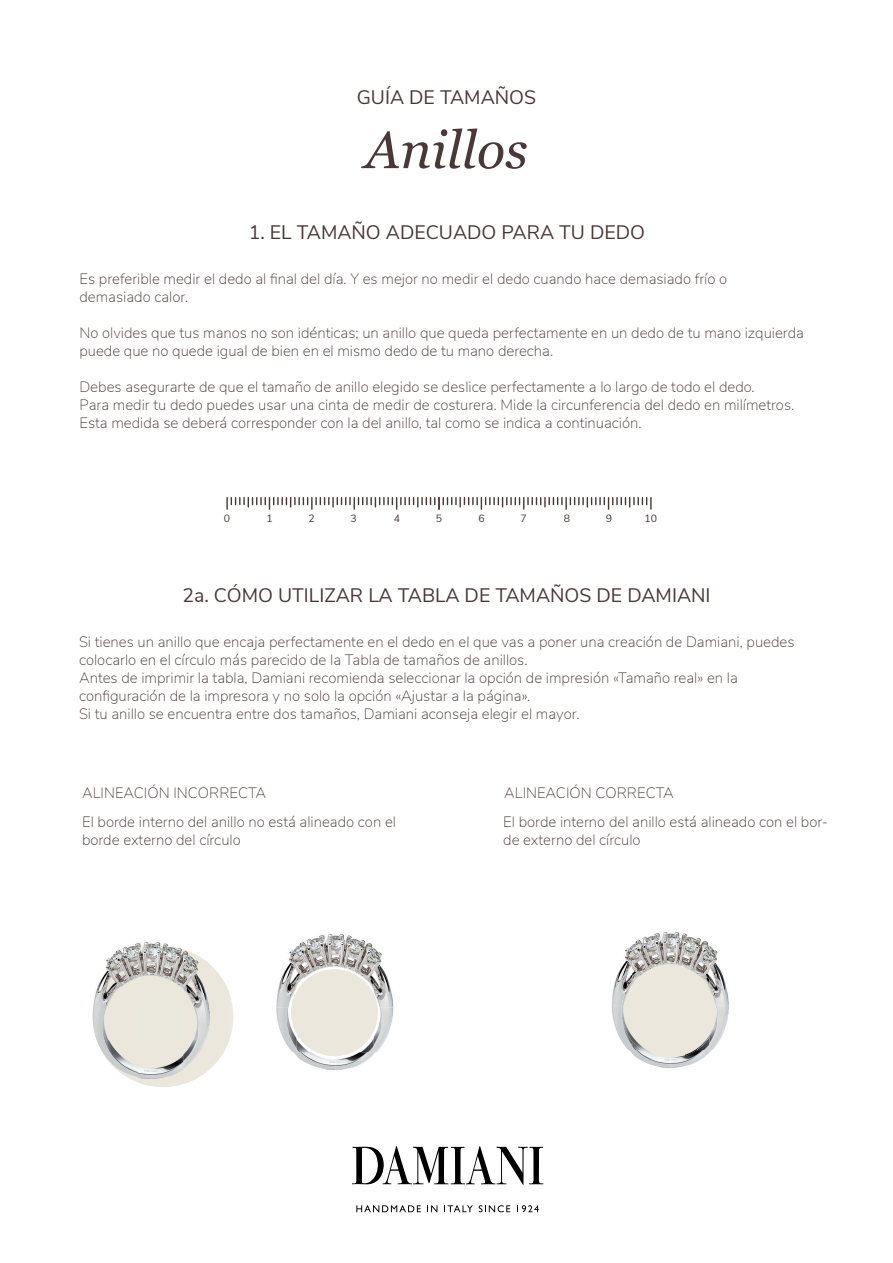
<style>
.page{position:relative;width:893px;height:1263px;background:#fff}
.page>*{position:absolute;margin:0;border:0;box-sizing:border-box;transform-origin:0 0}
.t1{font:italic 52.5px "Georgia";color:#493838}
.t2{font:19.5px "Nunito Sans";color:#493838}
.t3{font:200 15px/18px "Nunito Sans";color:#493838}
.t4{font:10.5px "Nunito Sans";color:#493838}
</style>
<div class="page">
<img style="left:289px;top:934px;width:93px;height:28px">
<img style="left:276px;top:962px;width:21px;height:88px">
<img style="left:297px;top:962px;width:38px;height:7px">
<img style="left:335px;top:962px;width:39px;height:7px">
<img style="left:374px;top:962px;width:20px;height:88px">
<img style="left:297px;top:1056px;width:75px;height:14px">
<img style="left:291px;top:969px;width:87px;height:87px">
<img style="left:117px;top:942px;width:34px;height:9px">
<img style="left:151px;top:942px;width:18px;height:4px">
<img style="left:97px;top:951px;width:41px;height:42px">
<img style="left:138px;top:946px;width:45px;height:47px">
<img style="left:183px;top:949px;width:46px;height:44px">
<img style="left:93px;top:993px;width:136px;height:47px">
<img style="left:97px;top:1040px;width:41px;height:42px">
<img style="left:138px;top:1040px;width:45px;height:47px">
<img style="left:183px;top:1040px;width:46px;height:44px">
<img style="left:624px;top:932px;width:94px;height:28px">
<img style="left:612px;top:960px;width:20px;height:80px">
<img style="left:632px;top:960px;width:39px;height:6px">
<img style="left:671px;top:960px;width:38px;height:6px">
<img style="left:709px;top:960px;width:20px;height:84px">
<img style="left:635px;top:1056px;width:71px;height:12px">
<img style="left:621px;top:966px;width:32px;height:90px">
<img style="left:685px;top:966px;width:32px;height:90px">
<svg style="left:226px;top:497px;width:426px;height:13px"></svg>
<svg style="left:356px;top:1205px;width:65px;height:7px"></svg>
<svg style="left:427px;top:1205px;width:10px;height:7px"></svg>
<svg style="left:444px;top:1205px;width:29px;height:7px"></svg>
<svg style="left:479px;top:1205px;width:31px;height:7px"></svg>
<svg style="left:517px;top:1205px;width:22px;height:7px"></svg>
<svg style="left:352px;top:1146px;width:191px;height:39px"></svg>
<h2 class="t2" style="left:357px;top:83px;width:181px">GUÍA DE TAMAÑOS</h2>
<h1 class="t1" style="left:365px;top:112px;width:164px">Anillos</h1>
<h2 class="t2" style="left:249px;top:217px;width:398px">1. EL TAMAÑO ADECUADO PARA TU DEDO</h2>
<p class="t3" style="left:79px;top:269px;width:649px">Es preferible medir el dedo al final del día. Y es mejor no medir el dedo cuando hace demasiado frío o demasiado calor.</p>
<p class="t3" style="left:79px;top:323px;width:726px">No olvides que tus manos no son idénticas; un anillo que queda perfectamente en un dedo de tu mano izquierda puede que no quede igual de bien en el mismo dedo de tu mano derecha.</p>
<p class="t3" style="left:79px;top:377px;width:716px">Debes asegurarte de que el tamaño de anillo elegido se deslice perfectamente a lo largo de todo el dedo.<br>Para medir tu dedo puedes usar una cinta de medir de costurera. Mide la circunferencia del dedo en milímetros.<br>Esta medida se deberá corresponder con la del anillo, tal como se indica a continuación.</p>
<p class="t4" style="left:224px;top:511px;width:8px">0</p>
<p class="t4" style="left:267px;top:511px;width:8px">1</p>
<p class="t4" style="left:309px;top:511px;width:8px">2</p>
<p class="t4" style="left:350px;top:511px;width:8px">3</p>
<p class="t4" style="left:394px;top:511px;width:8px">4</p>
<p class="t4" style="left:436px;top:511px;width:8px">5</p>
<p class="t4" style="left:479px;top:511px;width:8px">6</p>
<p class="t4" style="left:520px;top:511px;width:8px">7</p>
<p class="t4" style="left:564px;top:511px;width:8px">8</p>
<p class="t4" style="left:606px;top:511px;width:8px">9</p>
<p class="t4" style="left:644px;top:511px;width:14px">10</p>
<h2 class="t2" style="left:182px;top:581px;width:530px">2a. CÓMO UTILIZAR LA TABLA DE TAMAÑOS DE DAMIANI</h2>
<p class="t3" style="left:79px;top:632px;width:717px">Si tienes un anillo que encaja perfectamente en el dedo en el que vas a poner una creación de Damiani, puedes colocarlo en el círculo más parecido de la Tabla de tamaños de anillos.<br>Antes de imprimir la tabla, Damiani recomienda seleccionar la opción de impresión «Tamaño real» en la configuración de la impresora y no solo la opción «Ajustar a la página».<br>Si tu anillo se encuentra entre dos tamaños, Damiani aconseja elegir el mayor.</p>
<p class="t3" style="left:82px;top:783px;width:186px">ALINEACIÓN INCORRECTA</p>
<p class="t3" style="left:504px;top:783px;width:171px">ALINEACIÓN CORRECTA</p>
<p class="t3" style="left:82px;top:812px;width:315px">El borde interno del anillo no está alineado con el borde externo del círculo</p>
<p class="t3" style="left:503px;top:812px;width:326px">El borde interno del anillo está alineado con el bor&shy;de externo del círculo</p>
</div>
